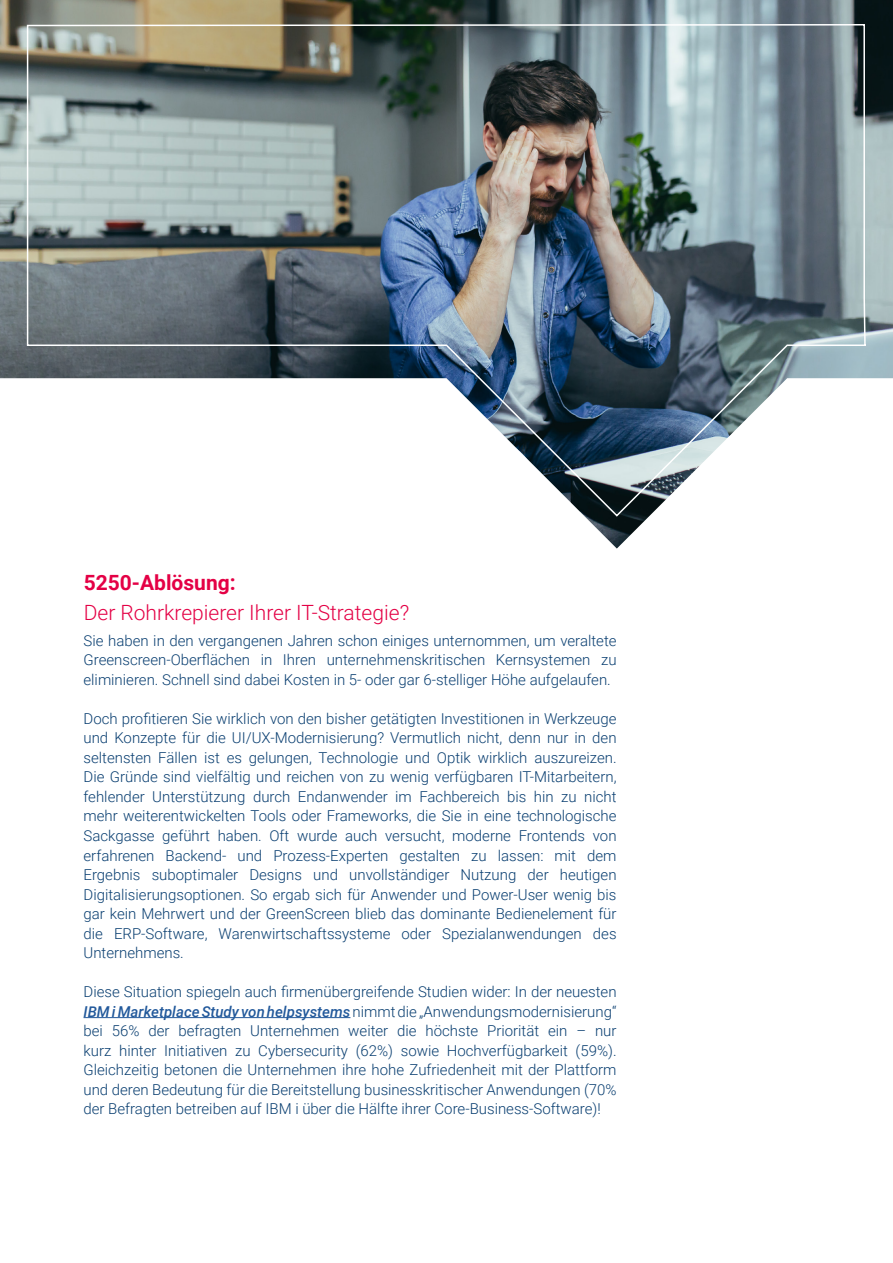
<style>
.page{position:relative;width:893px;height:1263px;background:#fff}
.page>*{position:absolute;margin:0;border:0;box-sizing:border-box;transform-origin:0 0}
.t1{font:300 21px "Roboto";color:#e40045}
.t2{font:700 21px "Roboto";color:#e40045}
.t3{font:300 15px/19.5px "Roboto";color:#0a3f71;text-align:justify}
.s1{font-weight:500;font-style:italic;color:#22599b}
</style>
<div class="page">
<img style="left:0;top:0;width:893px;height:549px">
<img style="left:26px;top:23px;width:841px;height:495px">
<hr style="left:84px;top:1017px;width:266px;height:1px;background:#22599b">
<h1 class="t2" style="left:84px;top:568px;width:153px">5250-Ablösung:</h1>
<h1 class="t1" style="left:84px;top:598px;width:327px">Der Rohrkrepierer Ihrer IT-Strategie?</h1>
<p class="t3" style="left:84px;top:630px;width:535px">Sie haben in den vergangenen Jahren schon einiges unternommen, um veraltete Greenscreen-Oberflächen in Ihren unternehmenskritischen Kernsystemen zu eliminieren. Schnell sind dabei Kosten in 5- oder gar 6-stelliger Höhe aufgelaufen.</p>
<p class="t3" style="left:84px;top:708px;width:535px">Doch profitieren Sie wirklich von den bisher getätigten Investitionen in Werkzeuge und Konzepte für die UI/UX-Modernisierung? Vermutlich nicht, denn nur in den seltensten Fällen ist es gelungen, Technologie und Optik wirklich auszureizen.<br>Die Gründe sind vielfältig und reichen von zu wenig verfügbaren IT-Mitarbeitern, fehlender Unterstützung durch Endanwender im Fachbereich bis hin zu nicht mehr weiterentwickelten Tools oder Frameworks, die Sie in eine technologische Sackgasse geführt haben. Oft wurde auch versucht, moderne Frontends von erfahrenen Backend- und Prozess-Experten gestalten zu lassen: mit dem Ergebnis suboptimaler Designs und unvollständiger Nutzung der heutigen Digitalisierungsoptionen. So ergab sich für Anwender und Power-User wenig bis gar kein Mehrwert und der GreenScreen blieb das dominante Bedienelement für die ERP-Software, Warenwirtschaftssysteme oder Spezialanwendungen des Unternehmens.</p>
<p class="t3" style="left:84px;top:981px;width:535px">Diese Situation spiegeln auch firmenübergreifende Studien wider: In der neuesten <span class="s1">IBM i Marketplace Study von helpsystems</span> nimmt die „Anwendungsmodernisierung“ bei 56% der befragten Unternehmen weiter die höchste Priorität ein – nur kurz hinter Initiativen zu Cybersecurity (62%) sowie Hochverfügbarkeit (59%).<br>Gleichzeitig betonen die Unternehmen ihre hohe Zufriedenheit mit der Plattform und deren Bedeutung für die Bereitstellung businesskritischer Anwendungen (70% der Befragten betreiben auf IBM i über die Hälfte ihrer Core-Business-Software)!</p>
</div>
